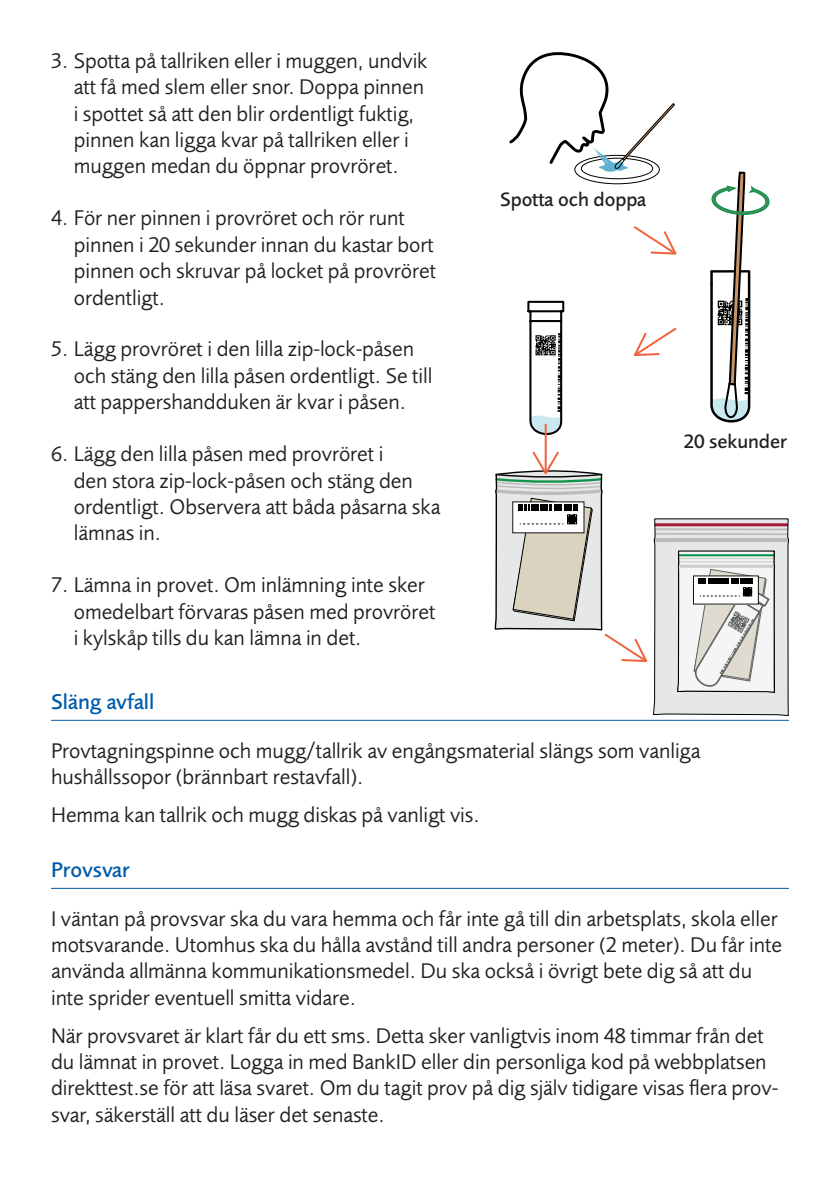
<style>
.page{position:relative;width:840px;height:1191px;background:#fff}
.page>*{position:absolute;margin:0;border:0;box-sizing:border-box;transform-origin:0 0}
.t1{font:22px/26.4px "Foundry Sans";letter-spacing:-.005em;color:#231f20}
.t2{font:500 22px "Foundry Sans";letter-spacing:-.005em;color:#015aaa}
.t3{font:500 20px "Foundry Sans";letter-spacing:-.005em;color:#231f20}
</style>
<div class="page">
<svg style="left:527px;top:300px;width:38px;height:136px"></svg>
<svg style="left:574px;top:155px;width:85px;height:29px"></svg>
<div style="left:574px;top:155px;width:85px;height:29px;border:1px solid #000001;border-radius:50%"></div>
<svg style="left:509px;top:52px;width:166px;height:127px"></svg>
<svg style="left:710px;top:171px;width:59px;height:252px"></svg>
<hr style="left:544px;top:424px;width:2px;height:47px;background:#f1633d">
<svg style="left:633px;top:226px;width:44px;height:29px"></svg>
<svg style="left:633px;top:327px;width:44px;height:30px"></svg>
<svg style="left:494px;top:449px;width:295px;height:267px"></svg>
<hr style="left:51px;top:720px;width:737px;height:1px;background:#015aaa">
<hr style="left:51px;top:888px;width:737px;height:1px;background:#015aaa">
<p class="t1" style="left:74px;top:47px;width:355px;text-indent:-23px">3. Spotta på tallriken eller i muggen, undvik att få med slem eller snor. Doppa pinnen i spottet så att den blir ordentligt fuktig, pinnen kan ligga kvar på tallriken eller i muggen medan du öppnar provröret.</p>
<p class="t1" style="left:74px;top:205px;width:363px;text-indent:-23px">4. För ner pinnen i provröret och rör runt pinnen i 20 sekunder innan du kastar bort pinnen och skruvar på locket på provröret ordentligt.</p>
<p class="t1" style="left:74px;top:336px;width:360px;text-indent:-23px">5. Lägg provröret i den lilla zip-lock-påsen och stäng den lilla påsen ordentligt. Se till att pappershandduken är kvar i påsen.</p>
<p class="t1" style="left:74px;top:440px;width:368px;text-indent:-23px">6. Lägg den lilla påsen med provröret i<br>den stora zip-lock-påsen och stäng den ordentligt. Observera att båda påsarna ska lämnas in.</p>
<p class="t1" style="left:74px;top:572px;width:363px;text-indent:-23px">7. Lämna in provet. Om inlämning inte sker omedelbart förvaras påsen med provröret i kylskåp tills du kan lämna in det.</p>
<p class="t3" style="left:500px;top:188px;width:148px">Spotta och doppa</p>
<p class="t3" style="left:683px;top:430px;width:105px">20 sekunder</p>
<p class="t2" style="left:51px;top:688px;width:105px">Släng avfall</p>
<p class="t1" style="left:51px;top:737px;width:650px">Provtagningspinne och mugg/tallrik av engångsmaterial slängs som vanliga hushållssopor (brännbart restavfall).</p>
<p class="t1" style="left:51px;top:801px;width:430px">Hemma kan tallrik och mugg diskas på vanligt vis.</p>
<p class="t2" style="left:51px;top:856px;width:80px">Provsvar</p>
<p class="t1" style="left:51px;top:905px;width:732px">I väntan på provsvar ska du vara hemma och får inte gå till din arbetsplats, skola eller motsvarande. Utomhus ska du hålla avstånd till andra personer (2 meter). Du får inte använda allmänna kommunikationsmedel. Du ska också i övrigt bete dig så att du inte sprider eventuell smitta vidare.</p>
<p class="t1" style="left:51px;top:1022px;width:728px">När provsvaret är klart får du ett sms. Detta sker vanligtvis inom 48 timmar från det du lämnat in provet. Logga in med BankID eller din personliga kod på webbplatsen direkttest.se för att läsa svaret. Om du tagit prov på dig själv tidigare visas flera prov&shy;svar, säkerställ att du läser det senaste.</p>
</div>
